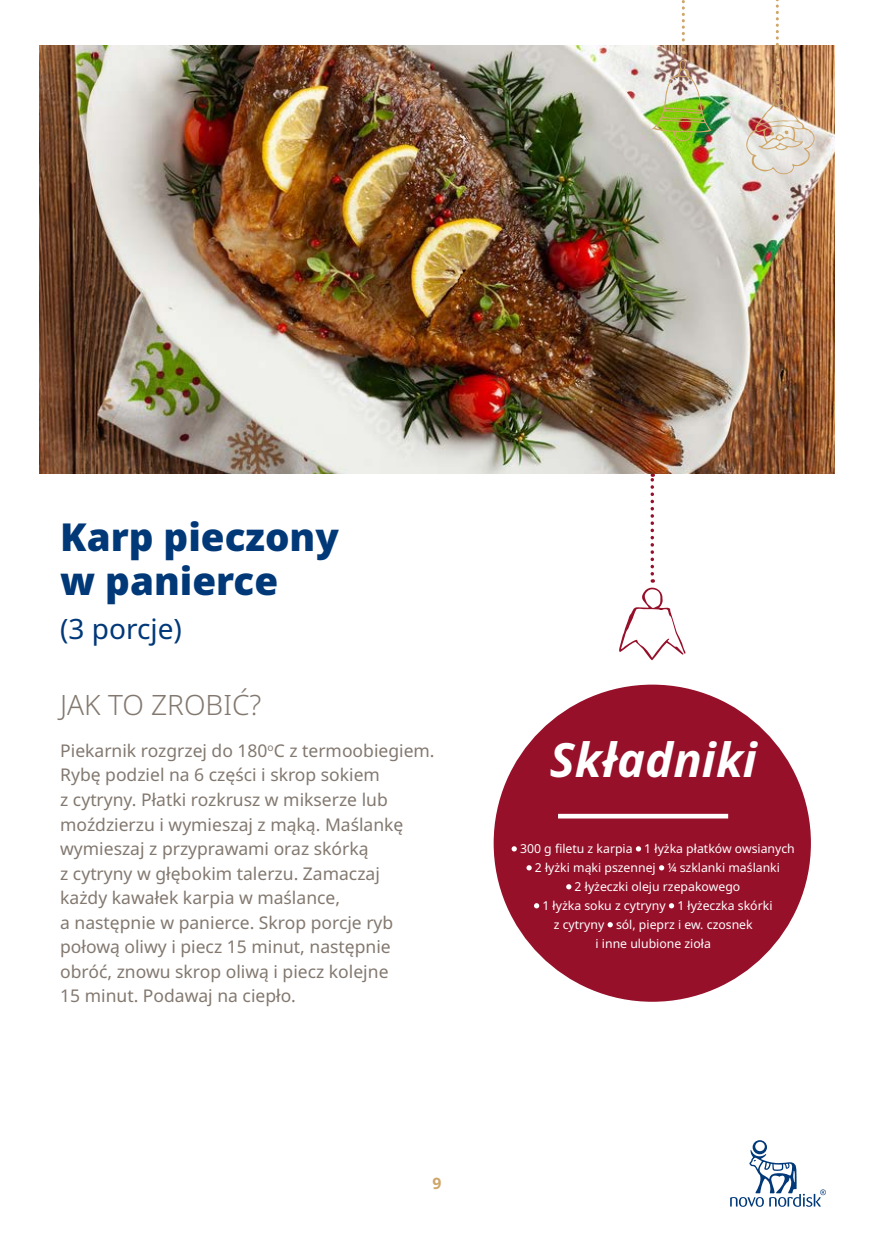
<style>
.page{position:relative;width:874px;height:1241px;background:#fff}
.page>*{position:absolute;margin:0;border:0;box-sizing:border-box;transform-origin:0 0}
.t1{font:italic 700 47.25px "Apis";color:#fff}
.t2{font:900 38.5px/43.8px "Apis";color:#003878}
.t3{font:300 28px "Apis";color:#82786f}
.t4{font:28px "Apis";color:#003878}
.t5{font:17.5px/24.5px "Apis";color:#82786f}
.t6{font:700 15.75px "Apis";color:#cfa669}
.t7{font:12.25px "Apis";color:#fff}
</style>
<div class="page">
<svg style="left:730px;top:1140px;width:95px;height:66px"></svg>
<div style="left:493px;top:684px;width:317px;height:317px;background:#96102a;border-radius:50%"></div>
<div style="left:557px;top:813px;width:170px;height:5px;background:#fff"></div>
<svg style="left:511px;top:846px;width:5px;height:5px"></svg>
<svg style="left:635px;top:846px;width:5px;height:5px"></svg>
<svg style="left:526px;top:865px;width:5px;height:5px"></svg>
<svg style="left:659px;top:865px;width:5px;height:5px"></svg>
<svg style="left:566px;top:884px;width:5px;height:5px"></svg>
<svg style="left:534px;top:903px;width:5px;height:5px"></svg>
<svg style="left:668px;top:903px;width:5px;height:5px"></svg>
<svg style="left:607px;top:922px;width:5px;height:5px"></svg>
<svg style="left:618px;top:473px;width:67px;height:187px"></svg>
<img style="left:40px;top:45px;width:793px;height:428px">
<img style="left:745px;top:0;width:69px;height:174px">
<img style="left:652px;top:0;width:59px;height:141px">
<h2 class="t2" style="left:60px;top:515px;width:280px">Karp pieczony w panierce</h2>
<h3 class="t4" style="left:60px;top:609px;width:123px">(3 porcje)</h3>
<h3 class="t3" style="left:60px;top:684px;width:203px">JAK TO ZROBIĆ?</h3>
<p class="t5" style="left:60px;top:738px;width:376px">Piekarnik rozgrzej do 180<sup>o</sup>C z termoobiegiem.<br>Rybę podziel na 6 części i skrop sokiem<br>z cytryny. Płatki rozkrusz w mikserze lub moździerzu i wymieszaj z mąką. Maślankę wymieszaj z przyprawami oraz skórką<br>z cytryny w głębokim talerzu. Zamaczaj<br>każdy kawałek karpia w maślance,<br>a następnie w panierce. Skrop porcje ryb połową oliwy i piecz 15 minut, następnie obróć, znowu skrop oliwą i piecz kolejne<br>15 minut. Podawaj na ciepło.</p>
<p class="t6" style="left:432px;top:1171px;width:11px">9</p>
<h1 class="t1" style="left:549px;top:727px;width:208px">Składniki</h1>
<p class="t7" style="left:519px;top:839px;width:276px">300 g filetu z karpia 1 łyżka płatków owsianych</p>
<p class="t7" style="left:534px;top:858px;width:246px">2 łyżki mąki pszennej ¼ szklanki maślanki</p>
<p class="t7" style="left:574px;top:877px;width:167px">2 łyżeczki oleju rzepakowego</p>
<p class="t7" style="left:542px;top:896px;width:231px">1 łyżka soku z cytryny 1 łyżeczka skórki</p>
<p class="t7" style="left:553px;top:915px;width:200px">z cytryny sól, pieprz i ew. czosnek</p>
<p class="t7" style="left:595px;top:934px;width:117px">i inne ulubione zioła</p>
</div>
